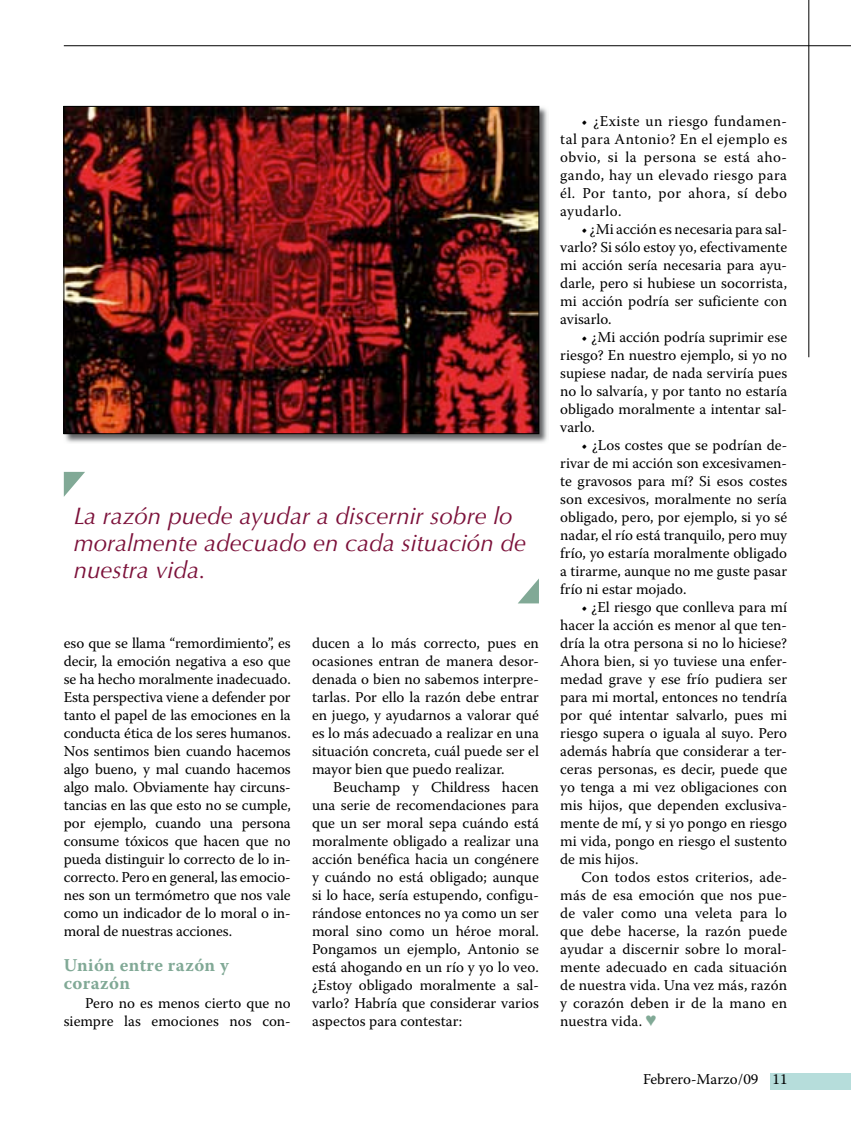
<style>
.page{position:relative;width:851px;height:1127px;background:#fff}
.page>*{position:absolute;margin:0;border:0;box-sizing:border-box;transform-origin:0 0}
.t1{font:italic 24px/27px "Optima LT Std";color:#7c113a}
.t2{font:700 18px/18px "Warnock Pro";letter-spacing:.02em;color:#81a996}
.t3{font:15px/18px "Warnock Pro";color:#000;text-align:justify}
.s1{color:#81a996}
</style>
<div class="page">
<img style="left:63px;top:105px;width:485px;height:338px">
<img style="left:66px;top:108px;width:471px;height:324px">
<div style="left:64px;top:106px;width:475px;height:328px;border:1px solid #000"></div>
<svg style="left:518px;top:578px;width:21px;height:25px"></svg>
<svg style="left:64px;top:472px;width:21px;height:25px"></svg>
<hr style="left:808px;top:0;width:1px;height:357px;background:#000">
<hr style="left:64px;top:45px;width:786px;height:1px;background:#000">
<div style="left:770px;top:1073px;width:80px;height:16px;background:#b6dddb"></div>
<p class="t1" style="left:74px;top:502px;width:454px">La razón puede ayudar a discernir sobre lo moralmente adecuado en cada situación de nuestra vida.</p>
<p class="t3" style="left:64px;top:634px;width:228px">eso que se llama “remordimiento”, es decir, la emoción negativa a eso que se ha hecho moralmente inadecuado.<br>Esta perspectiva viene a defender por tanto el papel de las emociones en la conducta ética de los seres humanos.<br>Nos sentimos bien cuando hacemos algo bueno, y mal cuando hacemos algo malo. Obviamente hay circuns&shy;tancias en las que esto no se cumple, por ejemplo, cuando una persona consume tóxicos que hacen que no pueda distinguir lo correcto de lo in&shy;correcto. Pero en general, las emocio&shy;nes son un termómetro que nos vale como un indicador de lo moral o in&shy;moral de nuestras acciones.</p>
<p class="t2" style="left:64px;top:956px;width:166px">Unión entre razón y corazón</p>
<p class="t3" style="left:64px;top:994px;width:228px;text-align:right">Pero no es menos cierto que no siempre las emociones nos con-</p>
<p class="t3" style="left:312px;top:634px;width:228px">ducen a lo más correcto, pues en</p>
<p class="t3" style="left:312px;top:652px;width:228px">ocasiones entran de manera desor-</p>
<p class="t3" style="left:312px;top:670px;width:228px">denada o bien no sabemos interpre-</p>
<p class="t3" style="left:312px;top:688px;width:228px">tarlas. Por ello la razón debe entrar</p>
<p class="t3" style="left:312px;top:706px;width:228px">en juego, y ayudarnos a valorar qué</p>
<p class="t3" style="left:312px;top:724px;width:228px">es lo más adecuado a realizar en una</p>
<p class="t3" style="left:312px;top:742px;width:228px">situación concreta, cuál puede ser el</p>
<p class="t3" style="left:312px;top:760px;width:194px">mayor bien que puedo realizar.</p>
<p class="t3" style="left:333px;top:778px;width:207px">Beuchamp y Childress hacen</p>
<p class="t3" style="left:312px;top:796px;width:228px">una serie de recomendaciones para</p>
<p class="t3" style="left:312px;top:814px;width:228px">que un ser moral sepa cuándo está</p>
<p class="t3" style="left:312px;top:832px;width:228px">moralmente obligado a realizar una</p>
<p class="t3" style="left:312px;top:850px;width:228px">acción benéfica hacia un congénere</p>
<p class="t3" style="left:312px;top:868px;width:228px">y cuándo no está obligado; aunque</p>
<p class="t3" style="left:312px;top:886px;width:228px">si lo hace, sería estupendo, configu-</p>
<p class="t3" style="left:312px;top:904px;width:228px">rándose entonces no ya como un ser</p>
<p class="t3" style="left:312px;top:922px;width:228px">moral sino como un héroe moral.</p>
<p class="t3" style="left:312px;top:940px;width:228px">Pongamos un ejemplo, Antonio se</p>
<p class="t3" style="left:312px;top:958px;width:228px">está ahogando en un río y yo lo veo.</p>
<p class="t3" style="left:312px;top:976px;width:228px">¿Estoy obligado moralmente a sal-</p>
<p class="t3" style="left:312px;top:994px;width:228px">varlo? Habría que considerar varios</p>
<p class="t3" style="left:312px;top:1012px;width:152px">aspectos para contestar:</p>
<p class="t3" style="left:560px;top:112px;width:228px;text-indent:21px">• ¿Existe un riesgo fundamen&shy;tal para Antonio? En el ejemplo es obvio, si la persona se está aho&shy;gando, hay un elevado riesgo para él. Por tanto, por ahora, sí debo ayudarlo.</p>
<p class="t3" style="left:560px;top:220px;width:228px;text-indent:21px">• ¿Mi acción es necesaria para sal&shy;varlo? Si sólo estoy yo, efectivamente mi acción sería necesaria para ayu&shy;darle, pero si hubiese un socorrista, mi acción podría ser suficiente con avisarlo.</p>
<p class="t3" style="left:560px;top:328px;width:228px;text-indent:21px">• ¿Mi acción podría suprimir ese riesgo? En nuestro ejemplo, si yo no supiese nadar, de nada serviría pues no lo salvaría, y por tanto no estaría obligado moralmente a intentar sal&shy;varlo.</p>
<p class="t3" style="left:560px;top:436px;width:228px;text-indent:21px">• ¿Los costes que se podrían de&shy;rivar de mi acción son excesivamen&shy;te gravosos para mí? Si esos costes son excesivos, moralmente no sería obligado, pero, por ejemplo, si yo sé nadar, el río está tranquilo, pero muy frío, yo estaría moralmente obligado a tirarme, aunque no me guste pasar frío ni estar mojado.</p>
<p class="t3" style="left:581px;top:598px;width:207px">• ¿El riesgo que conlleva para mí</p>
<p class="t3" style="left:560px;top:616px;width:228px">hacer la acción es menor al que ten-</p>
<p class="t3" style="left:560px;top:634px;width:228px">dría la otra persona si no lo hiciese?</p>
<p class="t3" style="left:560px;top:652px;width:228px">Ahora bien, si yo tuviese una enfer-</p>
<p class="t3" style="left:560px;top:670px;width:228px">medad grave y ese frío pudiera ser</p>
<p class="t3" style="left:560px;top:688px;width:228px">para mi mortal, entonces no tendría</p>
<p class="t3" style="left:560px;top:706px;width:228px">por qué intentar salvarlo, pues mi</p>
<p class="t3" style="left:560px;top:724px;width:228px">riesgo supera o iguala al suyo. Pero</p>
<p class="t3" style="left:560px;top:742px;width:228px">además habría que considerar a ter-</p>
<p class="t3" style="left:560px;top:760px;width:228px">ceras personas, es decir, puede que</p>
<p class="t3" style="left:560px;top:778px;width:228px">yo tenga a mi vez obligaciones con</p>
<p class="t3" style="left:560px;top:796px;width:228px">mis hijos, que dependen exclusiva-</p>
<p class="t3" style="left:560px;top:814px;width:228px">mente de mí, y si yo pongo en riesgo</p>
<p class="t3" style="left:560px;top:832px;width:228px">mi vida, pongo en riesgo el sustento</p>
<p class="t3" style="left:560px;top:850px;width:80px">de mis hijos.</p>
<p class="t3" style="left:581px;top:868px;width:207px">Con todos estos criterios, ade-</p>
<p class="t3" style="left:560px;top:886px;width:228px">más de esa emoción que nos pue-</p>
<p class="t3" style="left:560px;top:904px;width:228px">de valer como una veleta para lo</p>
<p class="t3" style="left:560px;top:922px;width:228px">que debe hacerse, la razón puede</p>
<p class="t3" style="left:560px;top:940px;width:228px">ayudar a discernir sobre lo moral-</p>
<p class="t3" style="left:560px;top:958px;width:228px">mente adecuado en cada situación</p>
<p class="t3" style="left:560px;top:976px;width:228px">de nuestra vida. Una vez más, razón</p>
<p class="t3" style="left:560px;top:994px;width:228px">y corazón deben ir de la mano en</p>
<p class="t3" style="left:560px;top:1012px;width:98px">nuestra vida. <span class="s1">♥</span></p>
<p class="t3" style="left:643px;top:1070px;width:146px">Febrero-Marzo/09 11</p>
</div>
